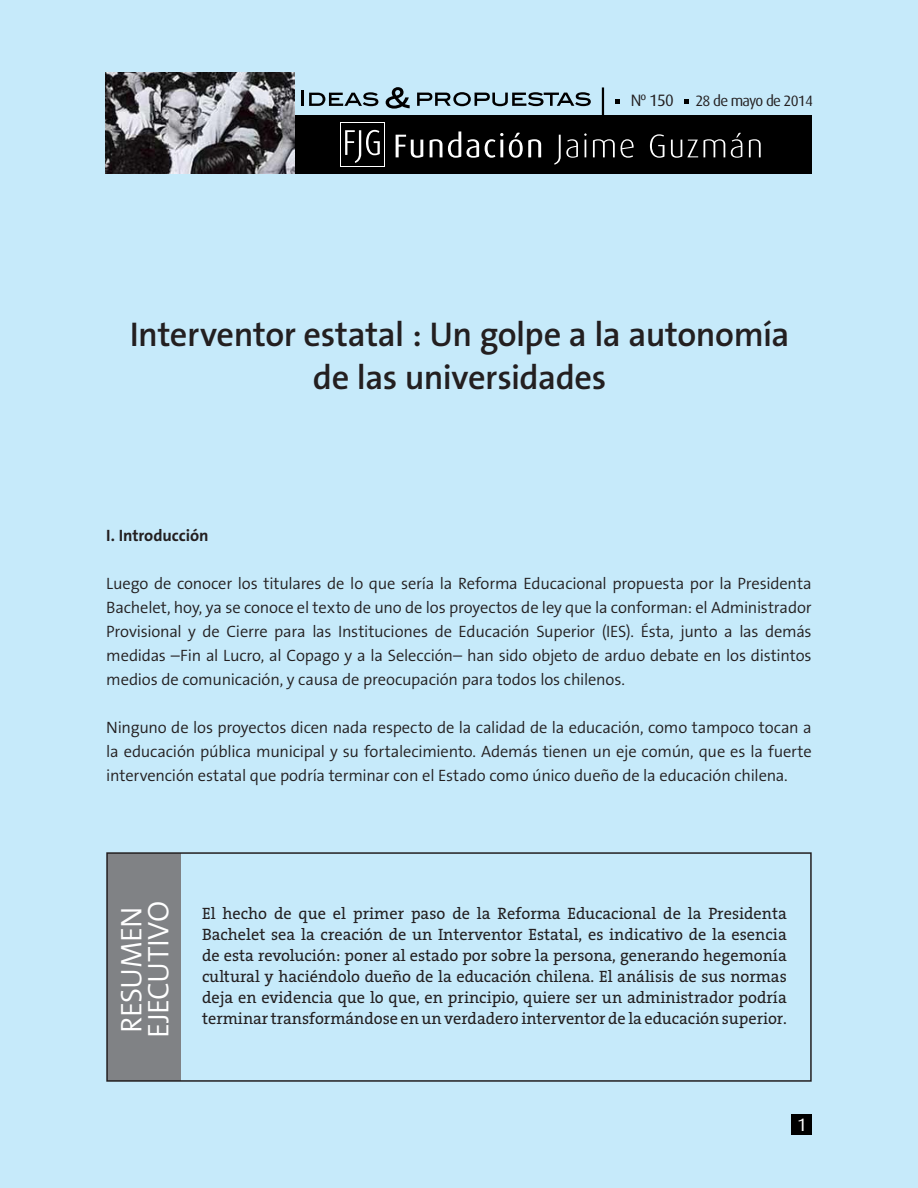
<style>
.page{position:relative;width:918px;height:1188px;background:#c6eafa}
.page>*{position:absolute;margin:0;border:0;box-sizing:border-box;transform-origin:0 0}
.Título_1{font:600 34.5px "The Sans B6";letter-spacing:-.015em;color:#231f20}
.t1{font:300 30px "The Sans B4";letter-spacing:-.02em;color:#fff}
.t2{font:18px "Dax";color:#fff}
.t3{font:300 16.5px/24px "The Sans B4";letter-spacing:-.01em;color:#231f20;text-align:justify}
.t4{font:16.5px/21px "The Serif B5 Plain";color:#231f20;text-align:justify}
.t5{font:700 16.5px "The Sans B7";letter-spacing:-.005em;color:#231f20}
.t6{font:16.5px "Dax";color:#231f20}
.t7{font:15px "Dax";letter-spacing:-.05em;color:#231f20}
</style>
<div class="page">
<div style="left:107px;top:853px;width:73px;height:228px;background:#808285"></div>
<div style="left:106px;top:852px;width:706px;height:230px;border:2px solid #231f20"></div>
<div style="left:290px;top:115px;width:522px;height:59px;background:#000"></div>
<img style="left:106px;top:72px;width:188px;height:102px">
<hr style="left:602px;top:87px;width:2px;height:28px;background:#000">
<svg style="left:302px;top:90px;width:76px;height:16px"></svg>
<svg style="left:417px;top:92px;width:174px;height:14px"></svg>
<svg style="left:386px;top:87px;width:24px;height:22px"></svg>
<svg style="left:615px;top:99px;width:5px;height:4px"></svg>
<svg style="left:685px;top:99px;width:4px;height:4px"></svg>
<div style="left:792px;top:1115px;width:20px;height:20px;background:#000"></div>
<svg style="left:340px;top:123px;width:45px;height:44px"></svg>
<div style="left:341px;top:124px;width:43px;height:42px;background:#000"></div>
<svg style="left:345px;top:130px;width:35px;height:33px"></svg>
<svg style="left:396px;top:131px;width:365px;height:34px"></svg>
<p class="t6" style="left:631px;top:91px;width:45px">Nº 150</p>
<p class="t7" style="left:695px;top:92px;width:119px">28 de mayo de 2014</p>
<p class="Título_1" style="left:130px;top:316px;width:661px">Interventor estatal : Un golpe a la autonomía</p>
<p class="Título_1" style="left:313px;top:360px;width:295px">de las universidades</p>
<p class="t5" style="left:106px;top:527px;width:104px">I. Introducción</p>
<p class="t3" style="left:106px;top:572px;width:707px">Luego de conocer los titulares de lo que sería la Reforma Educacional propuesta por la Presidenta Bachelet, hoy, ya se conoce el texto de uno de los proyectos de ley que la conforman: el Administrador Provisional y de Cierre para las Instituciones de Educación Superior (IES). Ésta, junto a las demás medidas –Fin al Lucro, al Copago y a la Selección– han sido objeto de arduo debate en los distintos medios de comunicación, y causa de preocupación para todos los chilenos.</p>
<p class="t3" style="left:106px;top:716px;width:707px">Ninguno de los proyectos dicen nada respecto de la calidad de la educación, como tampoco tocan a la educación pública municipal y su fortalecimiento. Además tienen un eje común, que es la fuerte intervención estatal que podría terminar con el Estado como único dueño de la educación chilena.</p>
<p class="t1" style="left:116px;top:1033px;width:128px;rotate:-90deg">RESUMEN</p>
<p class="t1" style="left:143px;top:1038px;width:139px;rotate:-90deg">EJECUTIVO</p>
<p class="t4" style="left:202px;top:904px;width:586px">El hecho de que el primer paso de la Reforma Educacional de la Presidenta Bachelet sea la creación de un Interventor Estatal, es indicativo de la esencia de esta revolución: poner al estado por sobre la persona, generando hegemonía cultural y haciéndolo dueño de la educación chilena. El análisis de sus normas deja en evidencia que lo que, en principio, quiere ser un administrador podría terminar transformándose en un verdadero interventor de la educación superior.</p>
<p class="t2" style="left:797px;top:1115px;width:11px">1</p>
</div>
